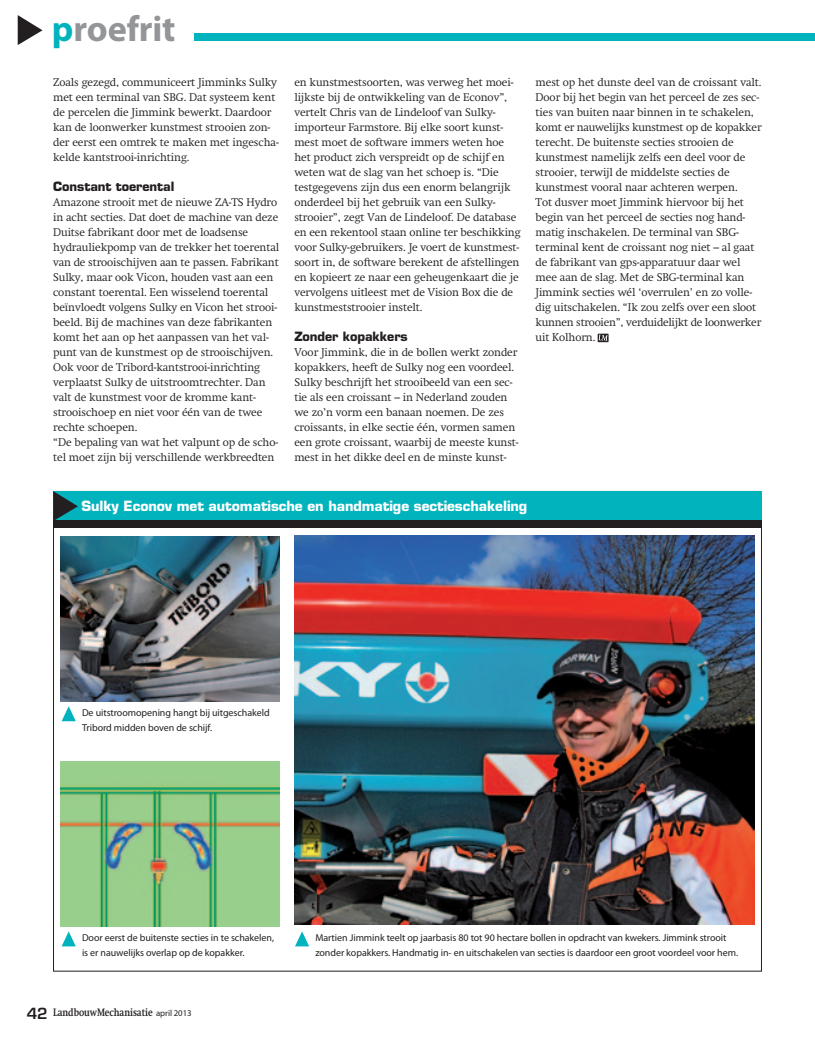
<style>
.page{position:relative;width:815px;height:1046px;background:#fff}
.page>*{position:absolute;margin:0;border:0;box-sizing:border-box;transform-origin:0 0}
.t1{font:700 36.25px "Myriad Pro";letter-spacing:-.005em;color:#939598}
.t2{font:700 13.75px "Eurostile LT Std";letter-spacing:-.005em;color:#fff}
.t3{font:700 12.5px "Eurostile LT Std";letter-spacing:-.005em;color:#231f20}
.t4{font:300 11px/15px "Swift";letter-spacing:-.005em;color:#231f20}
.t5{font:700 10.5px "Swift";letter-spacing:-.005em;color:#231f20;scale:.83 1}
.t6{font:10px/15px "Myriad Pro";letter-spacing:-.005em;color:#231f20}
.s1{color:#00b3bd}
.s2{font-family:"Eurostile LT Std";font-weight:600;font-size:15px}
.s3{font-family:"Myriad Pro";font-weight:400;font-size:8.75px}
</style>
<div class="page">
<div style="left:53px;top:491px;width:709px;height:30px;background:#00b3bd"></div>
<div style="left:53px;top:520px;width:709px;height:7px;background:#231f20"></div>
<svg style="left:53px;top:491px;width:25px;height:29px"></svg>
<div style="left:195px;top:33px;width:620px;height:8px;background:#00b3bd"></div>
<svg style="left:18px;top:15px;width:25px;height:30px"></svg>
<img style="left:60px;top:536px;width:220px;height:165px">
<img style="left:294px;top:535px;width:460px;height:389px">
<svg style="left:295px;top:931px;width:14px;height:15px"></svg>
<svg style="left:62px;top:931px;width:14px;height:15px"></svg>
<svg style="left:62px;top:706px;width:14px;height:15px"></svg>
<img style="left:60px;top:761px;width:220px;height:165px">
<svg style="left:598px;top:333px;width:11px;height:9px"></svg>
<svg style="left:598px;top:334px;width:10px;height:7px"></svg>
<h1 class="t1" style="left:52px;top:5px;width:125px"><span class="s1">p</span>roefrit</h1>
<p class="t4" style="left:53px;top:75px;width:227px">Zoals gezegd, communiceert Jimminks Sulky met een terminal van SBG. Dat systeem kent de percelen die Jimmink bewerkt. Daardoor kan de loonwerker kunstmest strooien zon&shy;der eerst een omtrek te maken met ingescha&shy;kelde kantstrooi-inrichting.</p>
<p class="t3" style="left:53px;top:178px;width:123px">Constant toerental</p>
<p class="t4" style="left:53px;top:195px;width:228px">Amazone strooit met de nieuwe ZA-TS Hydro in acht secties. Dat doet de machine van deze Duitse fabrikant door met de loadsense hydrauliekpomp van de trekker het toerental van de strooischijven aan te passen. Fabrikant Sulky, maar ook Vicon, houden vast aan een constant toerental. Een wisselend toerental beïnvloedt volgens Sulky en Vicon het strooi&shy;beeld. Bij de machines van deze fabrikanten komt het aan op het aanpassen van het val&shy;punt van de kunstmest op de strooischijven.<br>Ook voor de Tribord-kantstrooi-inrichting verplaatst Sulky de uitstroomtrechter. Dan valt de kunstmest voor de kromme kant&shy;strooischoep en niet voor één van de twee rechte schoepen.<br>“De bepaling van wat het valpunt op de scho&shy;tel moet zijn bij verschillende werkbreedten</p>
<p class="t4" style="left:294px;top:75px;width:228px">en kunstmestsoorten, was verweg het moei&shy;lijkste bij de ontwikkeling van de Econov”, vertelt Chris van de Lindeloof van Sulky&shy;importeur Farmstore. Bij elke soort kunst&shy;mest moet de software immers weten hoe het product zich verspreidt op de schijf en weten wat de slag van het schoep is. “Die testgegevens zijn dus een enorm belangrijk onderdeel bij het gebruik van een Sulky&shy;strooier”, zegt Van de Lindeloof. De database en een rekentool staan online ter beschikking voor Sulky-gebruikers. Je voert de kunstmest&shy;soort in, de software berekent de afstellingen en kopieert ze naar een geheugenkaart die je vervolgens uitleest met de Vision Box die de kunstmeststrooier instelt.</p>
<p class="t3" style="left:294px;top:328px;width:115px">Zonder kopakkers</p>
<p class="t4" style="left:294px;top:345px;width:226px">Voor Jimmink, die in de bollen werkt zonder kopakkers, heeft de Sulky nog een voordeel.<br>Sulky beschrijft het strooibeeld van een sec&shy;tie als een croissant – in Nederland zouden we zo’n vorm een banaan noemen. De zes croissants, in elke sectie één, vormen samen een grote croissant, waarbij de meeste kunst&shy;mest in het dikke deel en de minste kunst-</p>
<p class="t4" style="left:536px;top:75px;width:228px">mest op het dunste deel van de croissant valt.<br>Door bij het begin van het perceel de zes sec&shy;ties van buiten naar binnen in te schakelen, komt er nauwelijks kunstmest op de kopakker terecht. De buitenste secties strooien de kunstmest namelijk zelfs een deel voor de strooier, terwijl de middelste secties de kunstmest vooral naar achteren werpen.<br>Tot dusver moet Jimmink hiervoor bij het begin van het perceel de secties nog hand&shy;matig inschakelen. De terminal van SBG&shy;terminal kent de croissant nog niet – al gaat de fabrikant van gps-apparatuur daar wel mee aan de slag. Met de SBG-terminal kan Jimmink secties wél ‘overrulen’ en zo volle&shy;dig uitschakelen. “Ik zou zelfs over een sloot kunnen strooien”, verduidelijkt de loonwerker uit Kolhorn.</p>
<p class="t2" style="left:81px;top:497px;width:447px">Sulky Econov met automatische en handmatige sectieschakeling</p>
<p class="t6" style="left:82px;top:705px;width:189px">De uitstroomopening hangt bij uitgeschakeld<br>Tribord midden boven de schijf.</p>
<p class="t6" style="left:82px;top:930px;width:194px">Door eerst de buitenste secties in te schakelen, is er nauwelijks overlap op de kopakker.</p>
<p class="t5" style="left:27px;top:1006px;width:200px"><span class="s2">42</span> LandbouwMechanisatie <span class="s3">april 2013</span></p>
<p class="t6" style="left:315px;top:930px;width:424px">Martien Jimmink teelt op jaarbasis 80 tot 90 hectare bollen in opdracht van kwekers. Jimmink strooit zonder kopakkers. Handmatig in- en uitschakelen van secties is daardoor een groot voordeel voor hem.</p>
</div>
